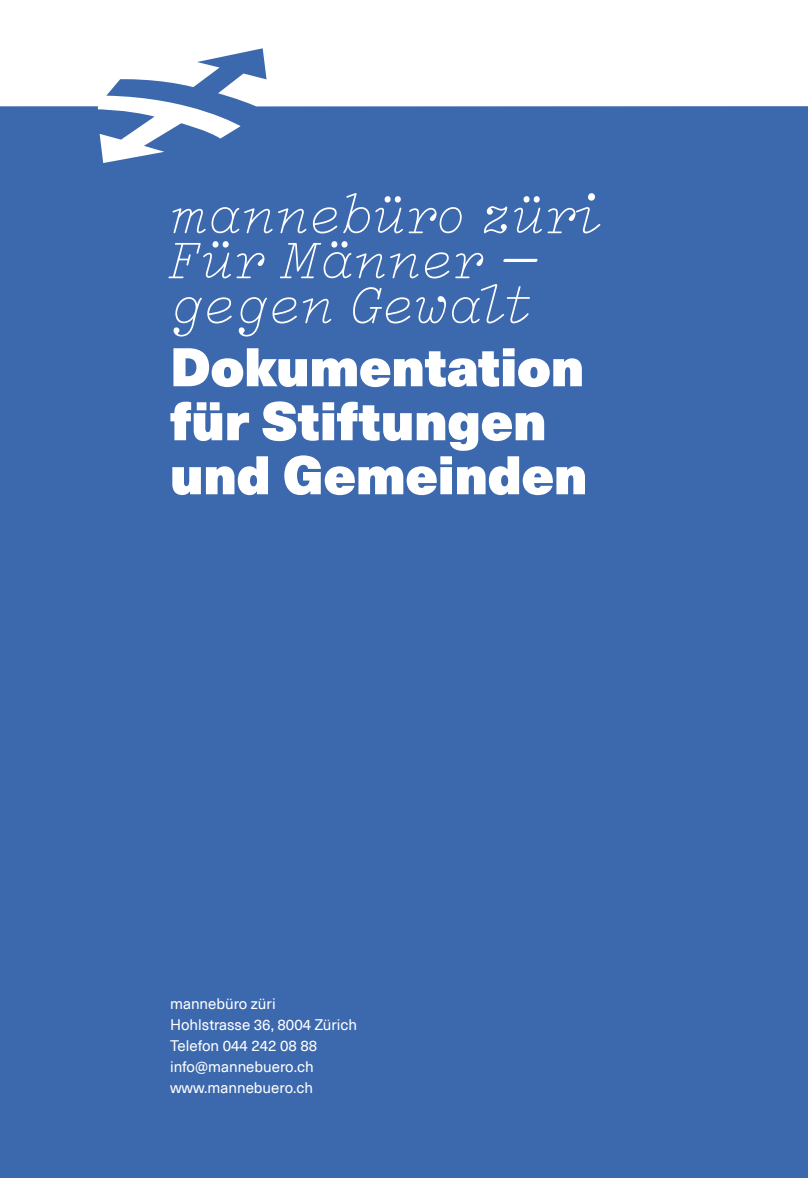
<style>
.page{position:relative;width:808px;height:1178px;background:#fff}
.page>*{position:absolute;margin:0;border:0;box-sizing:border-box;transform-origin:0 0}
.t1{font:italic 300 54px/45px "Lacrima MG";color:#fff}
.t2{font:53.4px/54px "Neue Haas Unica Pro X Black";color:#fff}
.t3{font:15px/21px "Neue Haas Unica Pro";color:#fff}
</style>
<div class="page">
<div style="left:0;top:48px;width:808px;height:1130px;background:#3c68ae"></div>
<h1 class="t1" style="left:170px;top:193px;width:432px">mannebüro züri<br>Für Männer — gegen Gewalt</h1>
<h2 class="t2" style="left:170px;top:341px;width:419px">Dokumentation für Stiftungen und Gemeinden</h2>
<p class="t3" style="left:170px;top:993px;width:189px">mannebüro züri<br>Hohlstrasse 36, 8004 Zürich<br>Telefon 044 242 08 88 info@mannebuero.ch www.mannebuero.ch</p>
</div>
